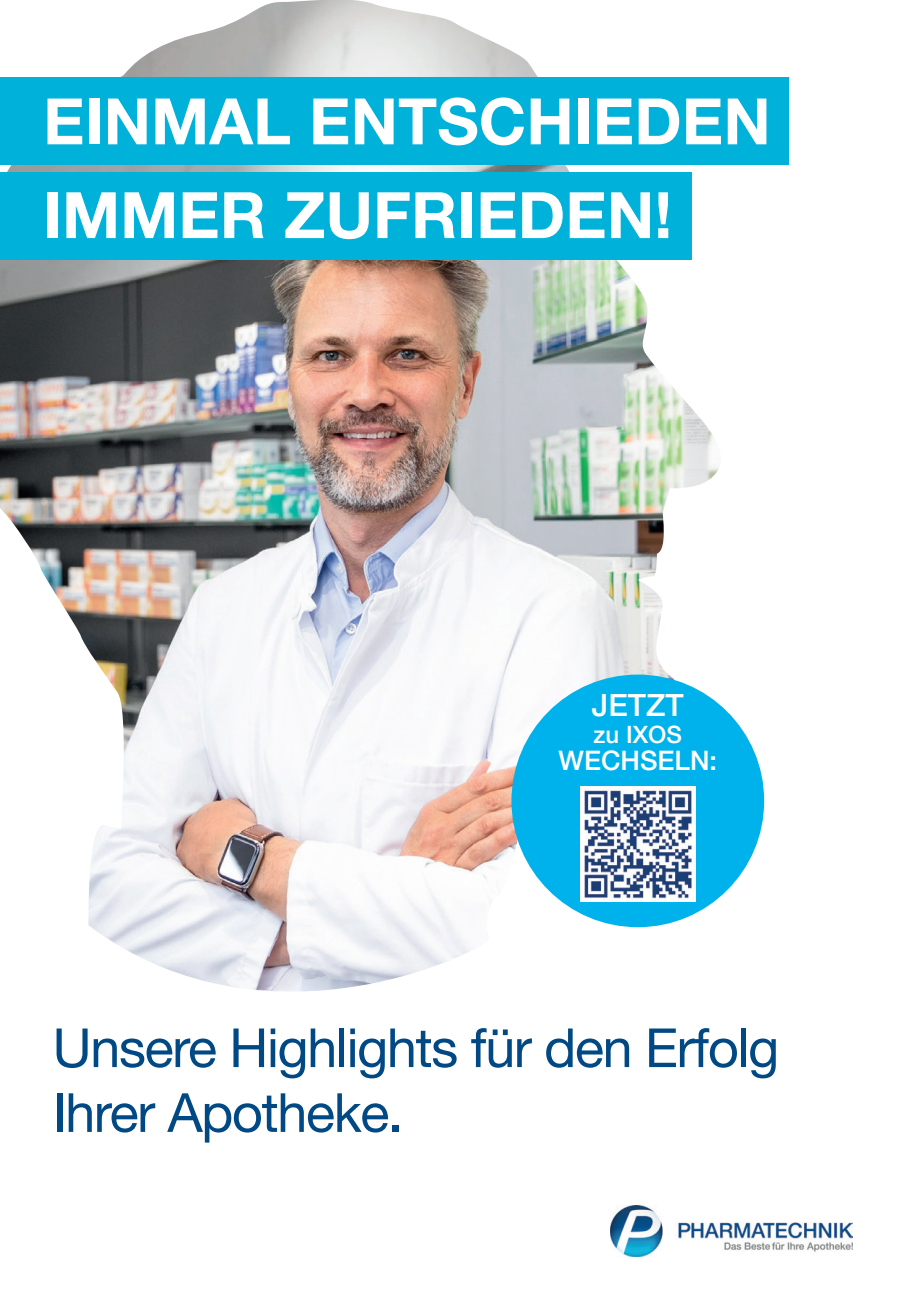
<style>
.page{position:relative;width:919px;height:1310px;background:#fff}
.page>*{position:absolute;margin:0;border:0;box-sizing:border-box;transform-origin:0 0}
.t1{font:700 64.2px/93.6px "Helvetica Neue LT Std";color:#fff}
.t2{font:54px/64.8px "Helvetica Neue LT Std";letter-spacing:-.025em;color:#014984}
.t3{font:500 30.9px "Helvetica Neue LT Std";color:#fff}
.t4{font:500 27px "Helvetica Neue LT Std";color:#fff}
.t5{font:500 24px "Helvetica Neue LT Std";color:#fff}
</style>
<div class="page">
<img style="left:610px;top:1205px;width:242px;height:51px">
<img style="left:0;top:0;width:727px;height:992px">
<div style="left:0;top:77px;width:788px;height:88px;background:#00b1d9"></div>
<div style="left:0;top:173px;width:691px;height:87px;background:#00b1d9"></div>
<div style="left:511px;top:674px;width:253px;height:253px;background:#00b2eb;border-radius:50%"></div>
<img style="left:580px;top:787px;width:115px;height:114px">
<p class="t1" style="left:43px;top:73px;width:729px">EINMAL ENTSCHIEDEN<br>IMMER ZUFRIEDEN!</p>
<p class="t3" style="left:591px;top:686px;width:93px">JETZT</p>
<p class="t5" style="left:593px;top:720px;width:90px">zu IXOS</p>
<p class="t4" style="left:558px;top:744px;width:160px">WECHSELN:</p>
<p class="t2" style="left:53px;top:1014px;width:728px">Unsere Highlights für den Erfolg<br>Ihrer Apotheke.</p>
</div>
